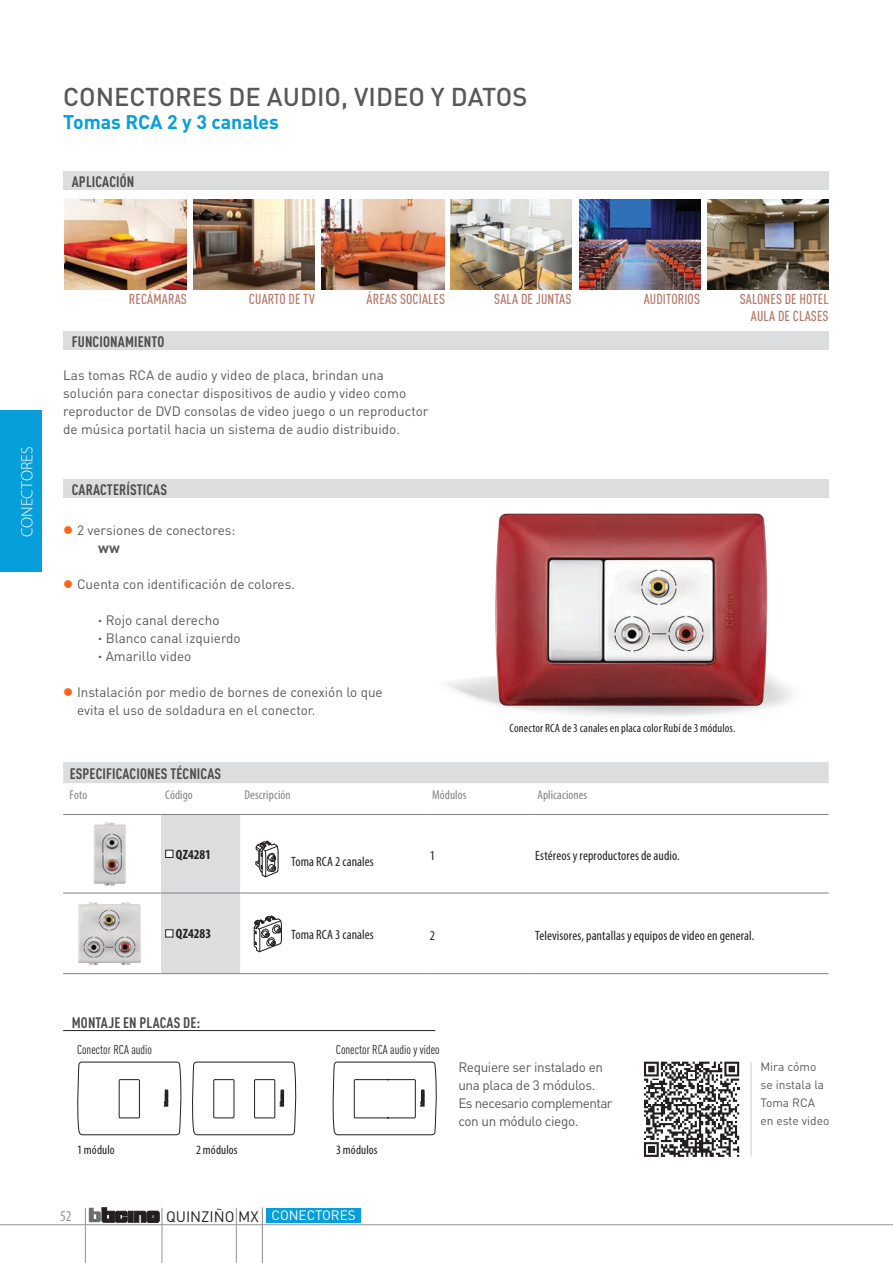
<style>
.page{position:relative;width:893px;height:1263px;background:#fff}
.page>*{position:absolute;margin:0;border:0;box-sizing:border-box;transform-origin:0 0}
.Titolo{font:500 25.5px "DIN";color:#57585a}
.Titolo-2{font:700 19.5px "DIN";color:#069edb}
.t1{font:300 16.5px "Myriad Pro";color:#fff}
.titulos_franja_gris{font:700 condensed 15px "DIN Pro";letter-spacing:.01em;color:#4b4c4d}
.t2{font:15px "DIN";color:#231f20}
.t3{font:condensed 15px "Myriad Pro";color:#939598}
.D_CAT_titolo_tabella{font:500 condensed 14.25px "DIN Pro";letter-spacing:.01em;color:#b77868}
._393993{font:700 14.25px "DIN Pro";color:#57585a}
._393993-2{font:13.5px/18px "DIN Pro";color:#57585a}
.Descrizione{font:condensed 13.5px "Myriad Pro";letter-spacing:.01em;color:#231f20}
.Testo_interno{font:13.5px "DIN Pro";color:#57585a}
.C_Mktg_testo{font:13.5px/18px "DIN Pro";letter-spacing:-.025em;color:#57585a}
.CODIGOS_PRODUCTOS{font:700 condensed 13.5px "Myriad Pro";color:#231f20}
.t4{font:13.5px "DIN";color:#fff}
.Articolo{font:condensed 12.75px "Myriad Pro";letter-spacing:.01em;color:#808285}
.Testo_interno-2{font:condensed 12.75px "DIN Pro";color:#231f20}
.Descrizione-2{font:condensed 12.75px "Myriad Pro";letter-spacing:.01em;color:#231f20}
.Dida{font:condensed 12px "Myriad Pro";letter-spacing:.01em;color:#231f20}
.C_Mktg_testo-2{font:12px/18px "DIN Pro";color:#57585a}
.s1{color:#ff661c}
.s2{font-weight:700;font-size:14.25px}
</style>
<div class="page">
<hr style="left:85px;top:1208px;width:1px;height:55px;background:#939598">
<hr style="left:162px;top:1208px;width:1px;height:55px;background:#939598">
<hr style="left:110px;top:1211px;width:4px;height:11px;background:#231f20">
<svg style="left:128px;top:1211px;width:5px;height:11px"></svg>
<svg style="left:134px;top:1211px;width:25px;height:11px"></svg>
<svg style="left:89px;top:1208px;width:20px;height:14px"></svg>
<svg style="left:115px;top:1211px;width:12px;height:11px"></svg>
<hr style="left:262px;top:1208px;width:1px;height:55px;background:#939598">
<div style="left:0;top:411px;width:42px;height:161px;background:#069edb"></div>
<div style="left:266px;top:1208px;width:94px;height:14px;background:#069edb"></div>
<hr style="left:0;top:1224px;width:893px;height:1px;background:#939598">
<img style="left:321px;top:200px;width:123px;height:89px">
<img style="left:451px;top:200px;width:121px;height:89px">
<img style="left:708px;top:200px;width:121px;height:89px">
<svg style="left:63px;top:762px;width:766px;height:211px"></svg>
<hr style="left:63px;top:814px;width:98px;height:1px;background:#808285">
<hr style="left:161px;top:814px;width:79px;height:1px;background:#808285">
<hr style="left:240px;top:814px;width:188px;height:1px;background:#808285">
<hr style="left:428px;top:814px;width:105px;height:1px;background:#808285">
<hr style="left:533px;top:814px;width:296px;height:1px;background:#808285">
<hr style="left:63px;top:893px;width:98px;height:1px;background:#808285">
<hr style="left:161px;top:893px;width:79px;height:1px;background:#808285">
<hr style="left:240px;top:893px;width:188px;height:1px;background:#808285">
<hr style="left:428px;top:893px;width:105px;height:1px;background:#808285">
<hr style="left:533px;top:893px;width:296px;height:1px;background:#808285">
<hr style="left:63px;top:973px;width:98px;height:1px;background:#808285">
<hr style="left:161px;top:973px;width:79px;height:1px;background:#808285">
<hr style="left:240px;top:973px;width:188px;height:1px;background:#808285">
<hr style="left:428px;top:973px;width:105px;height:1px;background:#808285">
<hr style="left:533px;top:973px;width:296px;height:1px;background:#808285">
<div style="left:63px;top:171px;width:766px;height:19px;background:#dcdddf"></div>
<div style="left:63px;top:332px;width:766px;height:18px;background:#dcdddf"></div>
<div style="left:166px;top:850px;width:7px;height:7px;background:#fff"></div>
<div style="left:165px;top:850px;width:8px;height:8px;border:1px solid #231f20"></div>
<div style="left:166px;top:930px;width:7px;height:7px;background:#fff"></div>
<div style="left:165px;top:929px;width:8px;height:8px;border:1px solid #231f20"></div>
<img style="left:64px;top:200px;width:123px;height:89px">
<img style="left:194px;top:200px;width:120px;height:89px">
<img style="left:579px;top:200px;width:121px;height:89px">
<hr style="left:63px;top:1030px;width:372px;height:1px;background:#231f20">
<svg style="left:77px;top:1061px;width:105px;height:74px"></svg>
<svg style="left:192px;top:1061px;width:105px;height:74px"></svg>
<svg style="left:332px;top:1061px;width:105px;height:74px"></svg>
<div style="left:63px;top:479px;width:766px;height:19px;background:#dcdddf"></div>
<img style="left:77px;top:901px;width:65px;height:64px">
<img style="left:93px;top:821px;width:33px;height:65px">
<svg style="left:255px;top:840px;width:24px;height:38px"></svg>
<svg style="left:253px;top:915px;width:31px;height:38px"></svg>
<hr style="left:236px;top:1208px;width:1px;height:55px;background:#939598">
<img style="left:492px;top:513px;width:278px;height:194px">
<svg style="left:644px;top:1061px;width:96px;height:96px"></svg>
<svg style="left:644px;top:1062px;width:95px;height:95px"></svg>
<hr style="left:750px;top:1062px;width:2px;height:94px;background:#dcdddf">
<p class="Titolo" style="left:63px;top:81px;width:466px">CONECTORES DE AUDIO, VIDEO Y DATOS</p>
<p class="Titolo-2" style="left:63px;top:109px;width:217px">Tomas RCA 2 y 3 canales</p>
<p class="titulos_franja_gris" style="left:72px;top:173px;width:64px">APLICACIÓN</p>
<p class="t1" style="left:17px;top:537px;width:92px;rotate:-90deg">CONECTORES</p>
<p class="D_CAT_titolo_tabella" style="left:129px;top:291px;width:59px">RECÁMARAS</p>
<p class="D_CAT_titolo_tabella" style="left:249px;top:291px;width:67px">CUARTO DE TV</p>
<p class="D_CAT_titolo_tabella" style="left:367px;top:291px;width:80px">ÁREAS SOCIALES</p>
<p class="D_CAT_titolo_tabella" style="left:494px;top:291px;width:79px">SALA DE JUNTAS</p>
<p class="D_CAT_titolo_tabella" style="left:644px;top:291px;width:58px">AUDITORIOS</p>
<p class="D_CAT_titolo_tabella" style="left:740px;top:291px;width:90px">SALONES DE HOTEL</p>
<p class="D_CAT_titolo_tabella" style="left:751px;top:307px;width:79px">AULA DE CLASES</p>
<p class="titulos_franja_gris" style="left:72px;top:333px;width:94px">FUNCIONAMIENTO</p>
<p class="_393993-2" style="left:63px;top:366px;width:367px">Las tomas RCA de audio y video de placa, brindan una solución para conectar dispositivos de audio y video como reproductor de DVD consolas de video juego o un reproductor de música portatil hacia un sistema de audio distribuido.</p>
<p class="titulos_franja_gris" style="left:72px;top:481px;width:97px">CARACTERÍSTICAS</p>
<p class="Testo_interno" style="left:63px;top:521px;width:174px"><span class="s1">●</span> 2 versiones de conectores:</p>
<p class="_393993" style="left:98px;top:538px;width:23px">ww</p>
<p class="Testo_interno" style="left:63px;top:575px;width:233px"><span class="s1">●</span> Cuenta con identificación de colores.</p>
<p class="_393993-2" style="left:98px;top:610px;width:123px"><span class="s2">·</span> Rojo canal derecho</p>
<p class="_393993-2" style="left:98px;top:628px;width:144px"><span class="s2">·</span> Blanco canal izquierdo</p>
<p class="_393993-2" style="left:98px;top:646px;width:95px"><span class="s2">·</span> Amarillo video</p>
<p class="Testo_interno" style="left:63px;top:683px;width:321px"><span class="s1">●</span> Instalación por medio de bornes de conexión lo que</p>
<p class="_393993-2" style="left:77px;top:700px;width:240px">evita el uso de soldadura en el conector.</p>
<p class="Dida" style="left:509px;top:720px;width:227px">Conector RCA de 3 canales en placa color Rubí de 3 módulos.</p>
<p class="titulos_franja_gris" style="left:70px;top:765px;width:153px">ESPECIFICACIONES TÉCNICAS</p>
<p class="Articolo" style="left:70px;top:787px;width:19px">Foto</p>
<p class="Articolo" style="left:165px;top:787px;width:29px">Código</p>
<p class="Articolo" style="left:244px;top:787px;width:48px">Descripción</p>
<p class="Articolo" style="left:432px;top:787px;width:36px">Módulos</p>
<p class="Articolo" style="left:537px;top:787px;width:51px">Aplicaciones</p>
<p class="CODIGOS_PRODUCTOS" style="left:176px;top:846px;width:37px">QZ4281</p>
<p class="Descrizione" style="left:291px;top:853px;width:84px">Toma RCA 2 canales</p>
<p class="Descrizione" style="left:430px;top:847px;width:7px">1</p>
<p class="Descrizione" style="left:535px;top:847px;width:146px">Estéreos y reproductores de audio.</p>
<p class="CODIGOS_PRODUCTOS" style="left:176px;top:925px;width:37px">QZ4283</p>
<p class="Descrizione" style="left:291px;top:927px;width:84px">Toma RCA 3 canales</p>
<p class="Descrizione" style="left:430px;top:927px;width:7px">2</p>
<p class="Descrizione" style="left:535px;top:927px;width:221px">Televisores, pantallas y equipos de video en general.</p>
<p class="titulos_franja_gris" style="left:72px;top:1013px;width:130px">MONTAJE EN PLACAS DE:</p>
<p class="Testo_interno-2" style="left:77px;top:1042px;width:76px">Conector RCA audio</p>
<p class="Testo_interno-2" style="left:336px;top:1042px;width:105px">Conector RCA audio y video</p>
<p class="Descrizione-2" style="left:77px;top:1142px;width:39px">1 módulo</p>
<p class="Descrizione-2" style="left:196px;top:1142px;width:43px">2 módulos</p>
<p class="Descrizione-2" style="left:336px;top:1142px;width:43px">3 módulos</p>
<p class="C_Mktg_testo" style="left:458px;top:1058px;width:146px">Requiere ser instalado en una placa de 3 módulos.</p>
<p class="C_Mktg_testo" style="left:458px;top:1094px;width:156px">Es necesario complementar con un módulo ciego.</p>
<p class="t3" style="left:60px;top:1207px;width:13px">52</p>
<p class="t2" style="left:166px;top:1207px;width:94px">QUINZIÑO MX</p>
<p class="t4" style="left:271px;top:1207px;width:86px">CONECTORES</p>
<p class="C_Mktg_testo-2" style="left:760px;top:1057px;width:71px">Mira cómo se instala la<br>Toma RCA en este video</p>
</div>
